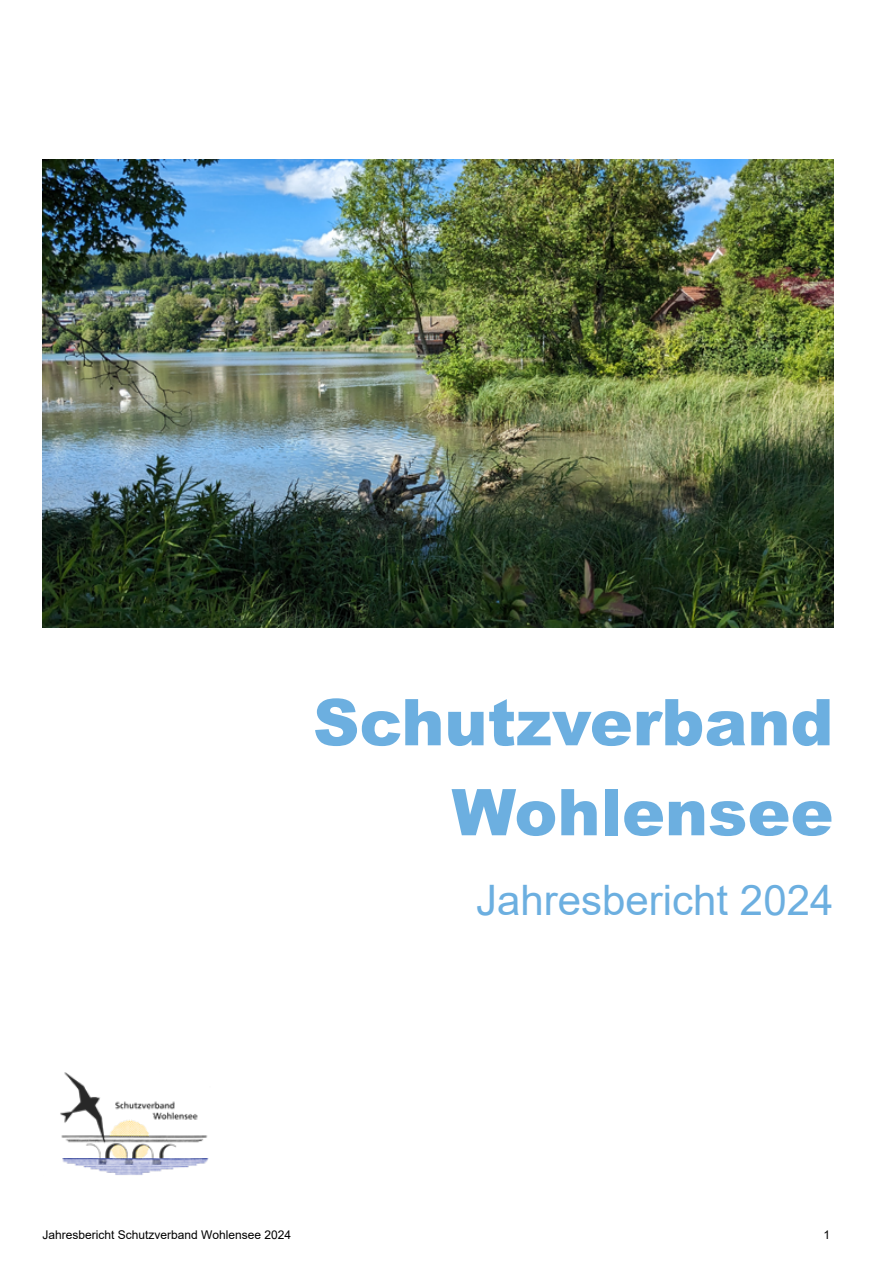
<style>
.page{position:relative;width:893px;height:1263px;background:#fff}
.page>*{position:absolute;margin:0;border:0;box-sizing:border-box;transform-origin:0 0}
.t1{font:900 64.5px/90px "Arial";color:#6cafe0;text-align:right}
.t2{font:42px "Arial";color:#6cafe0}
.t3{font:12px "Arial";color:#000}
</style>
<div class="page">
<img style="left:43px;top:159px;width:790px;height:468px">
<img style="left:60px;top:1072px;width:149px;height:103px">
<h1 class="t1" style="left:313px;top:675px;width:522px">Schutzverband<br>Wohlensee</h1>
<h2 class="t2" style="left:476px;top:871px;width:359px">Jahresbericht 2024</h2>
<p class="t3" style="left:43px;top:1227px;width:250px">Jahresbericht Schutzverband Wohlensee 2024</p>
<p class="t3" style="left:823px;top:1227px;width:8px">1</p>
</div>
